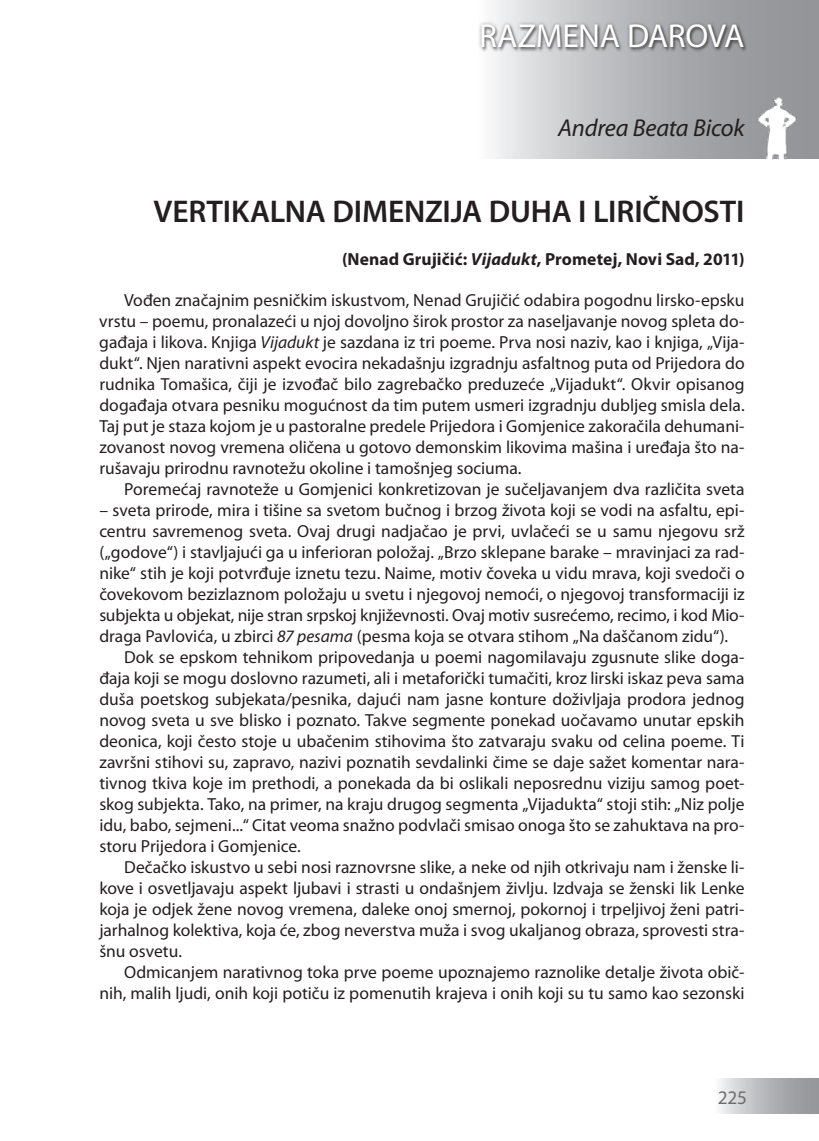
<style>
.page{position:relative;width:819px;height:1141px;background:#fff}
.page>*{position:absolute;margin:0;border:0;box-sizing:border-box;transform-origin:0 0}
.t1{font:33.25px "Myriad Pro";color:#fff}
.t2{font:600 31.5px "Myriad Pro";letter-spacing:-.005em;color:#231f20}
.t3{font:italic 24.5px "Myriad Pro";letter-spacing:-.01em;color:#231f20}
.t4{font:19.25px "Myriad Pro";color:#6c6d70}
.t5{font:17.5px/21px "Myriad Pro";color:#231f20;text-align:justify}
.t6{font:700 17.5px "Myriad Pro";letter-spacing:.005em;color:#231f20}
.s1{font-style:italic}
</style>
<div class="page">
<div style="left:714px;top:1079px;width:105px;height:35px;background:linear-gradient(to right,#efeff1,#88898e)"></div>
<svg style="left:493px;top:0;width:326px;height:159px;background:#b7b8bb"></svg>
<div style="left:477px;top:20px;width:342px;height:58px;background:#231f20;opacity:.5"></div>
<img style="left:754px;top:95px;width:45px;height:64px">
<h1 class="t1" style="left:479px;top:18px;width:21px">razmena</h1>
<h1 class="t1" style="left:627px;top:18px;width:21px">darova</h1>
<h3 class="t3" style="left:558px;top:115px;width:188px">Andrea Beata Bicok</h3>
<h2 class="t2" style="left:153px;top:194px;width:592px">VERTIKALNA DIMENZIJA DUHA I LIRIČNOSTI</h2>
<p class="t6" style="left:342px;top:249px;width:404px">(Nenad Grujičić: <span class="s1">Vijadukt</span>, Prometej, Novi Sad, 2011)</p>
<p class="t5" style="left:99px;top:290px;width:646px;text-indent:25px">Vođen značajnim pesničkim iskustvom, Nenad Grujičić odabira pogodnu lirsko-epsku vrstu – poemu, pronalazeći u njoj dovoljno širok prostor za naseljavanje novog spleta do&shy;gađaja i likova. Knjiga <span class="s1">Vijadukt</span> je sazdana iz tri poeme. Prva nosi naziv, kao i knjiga, „Vija&shy;dukt“. Njen narativni aspekt evocira nekadašnju izgradnju asfaltnog puta od Prijedora do rudnika Tomašica, čiji je izvođač bilo zagrebačko preduzeće „Vijadukt“. Okvir opisanog događaja otvara pesniku mogućnost da tim putem usmeri izgradnju dubljeg smisla dela.<br>Taj put je staza kojom je u pastoralne predele Prijedora i Gomjenice zakoračila dehumani&shy;zovanost novog vremena oličena u gotovo demonskim likovima mašina i uređaja što na&shy;rušavaju prirodnu ravnotežu okoline i tamošnjeg sociuma.</p>
<p class="t5" style="left:124px;top:479px;width:622px">Poremećaj ravnoteže u Gomjenici konkretizovan je sučeljavanjem dva različita sveta</p>
<p class="t5" style="left:99px;top:500px;width:645px">– sveta prirode, mira i tišine sa svetom bučnog i brzog života koji se vodi na asfaltu, epi-</p>
<p class="t5" style="left:99px;top:521px;width:646px">centru savremenog sveta. Ovaj drugi nadjačao je prvi, uvlačeći se u samu njegovu srž</p>
<p class="t5" style="left:99px;top:542px;width:645px">(„godove“) i stavljajući ga u inferioran položaj. „Brzo sklepane barake – mravinjaci za rad-</p>
<p class="t5" style="left:99px;top:563px;width:646px">nike“ stih je koji potvrđuje iznetu tezu. Naime, motiv čoveka u vidu mrava, koji svedoči o</p>
<p class="t5" style="left:99px;top:584px;width:646px">čovekovom bezizlaznom položaju u svetu i njegovoj nemoći, o njegovoj transformaciji iz</p>
<p class="t5" style="left:99px;top:605px;width:645px">subjekta u objekat, nije stran srpskoj književnosti. Ovaj motiv susrećemo, recimo, i kod Mio-</p>
<p class="t5" style="left:99px;top:626px;width:630px">draga Pavlovića, u zbirci <span class="s1">87 pesama</span> (pesma koja se otvara stihom „Na daščanom zidu“).</p>
<p class="t5" style="left:124px;top:647px;width:621px">Dok se epskom tehnikom pripovedanja u poemi nagomilavaju zgusnute slike doga-</p>
<p class="t5" style="left:99px;top:668px;width:646px">đaja koji se mogu doslovno razumeti, ali i metaforički tumačiti, kroz lirski iskaz peva sama</p>
<p class="t5" style="left:99px;top:689px;width:646px">duša poetskog subjekata/pesnika, dajući nam jasne konture doživljaja prodora jednog</p>
<p class="t5" style="left:99px;top:710px;width:646px">novog sveta u sve blisko i poznato. Takve segmente ponekad uočavamo unutar epskih</p>
<p class="t5" style="left:99px;top:731px;width:646px">deonica, koji često stoje u ubačenim stihovima što zatvaraju svaku od celina poeme. Ti</p>
<p class="t5" style="left:99px;top:752px;width:645px">završni stihovi su, zapravo, nazivi poznatih sevdalinki čime se daje sažet komentar nara-</p>
<p class="t5" style="left:99px;top:773px;width:645px">tivnog tkiva koje im prethodi, a ponekada da bi oslikali neposrednu viziju samog poet-</p>
<p class="t5" style="left:99px;top:794px;width:646px">skog subjekta. Tako, na primer, na kraju drugog segmenta „Vijadukta“ stoji stih: „Niz polje</p>
<p class="t5" style="left:99px;top:815px;width:645px">idu, babo, sejmeni...“ Citat veoma snažno podvlači smisao onoga što se zahuktava na pro-</p>
<p class="t5" style="left:99px;top:836px;width:203px">storu Prijedora i Gomjenice.</p>
<p class="t5" style="left:124px;top:857px;width:621px">Dečačko iskustvo u sebi nosi raznovrsne slike, a neke od njih otkrivaju nam i ženske li-</p>
<p class="t5" style="left:99px;top:878px;width:646px">kove i osvetljavaju aspekt ljubavi i strasti u ondašnjem življu. Izdvaja se ženski lik Lenke</p>
<p class="t5" style="left:99px;top:899px;width:645px">koja je odjek žene novog vremena, daleke onoj smernoj, pokornoj i trpeljivoj ženi patri-</p>
<p class="t5" style="left:99px;top:920px;width:645px">jarhalnog kolektiva, koja će, zbog neverstva muža i svog ukaljanog obraza, sprovesti stra-</p>
<p class="t5" style="left:99px;top:941px;width:84px">šnu osvetu.</p>
<p class="t5" style="left:124px;top:962px;width:621px">Odmicanjem narativnog toka prve poeme upoznajemo raznolike detalje života obič-</p>
<p class="t5" style="left:99px;top:983px;width:646px">nih, malih ljudi, onih koji potiču iz pomenutih krajeva i onih koji su tu samo kao sezonski</p>
<p class="t4" style="left:717px;top:1087px;width:31px">225</p>
</div>
